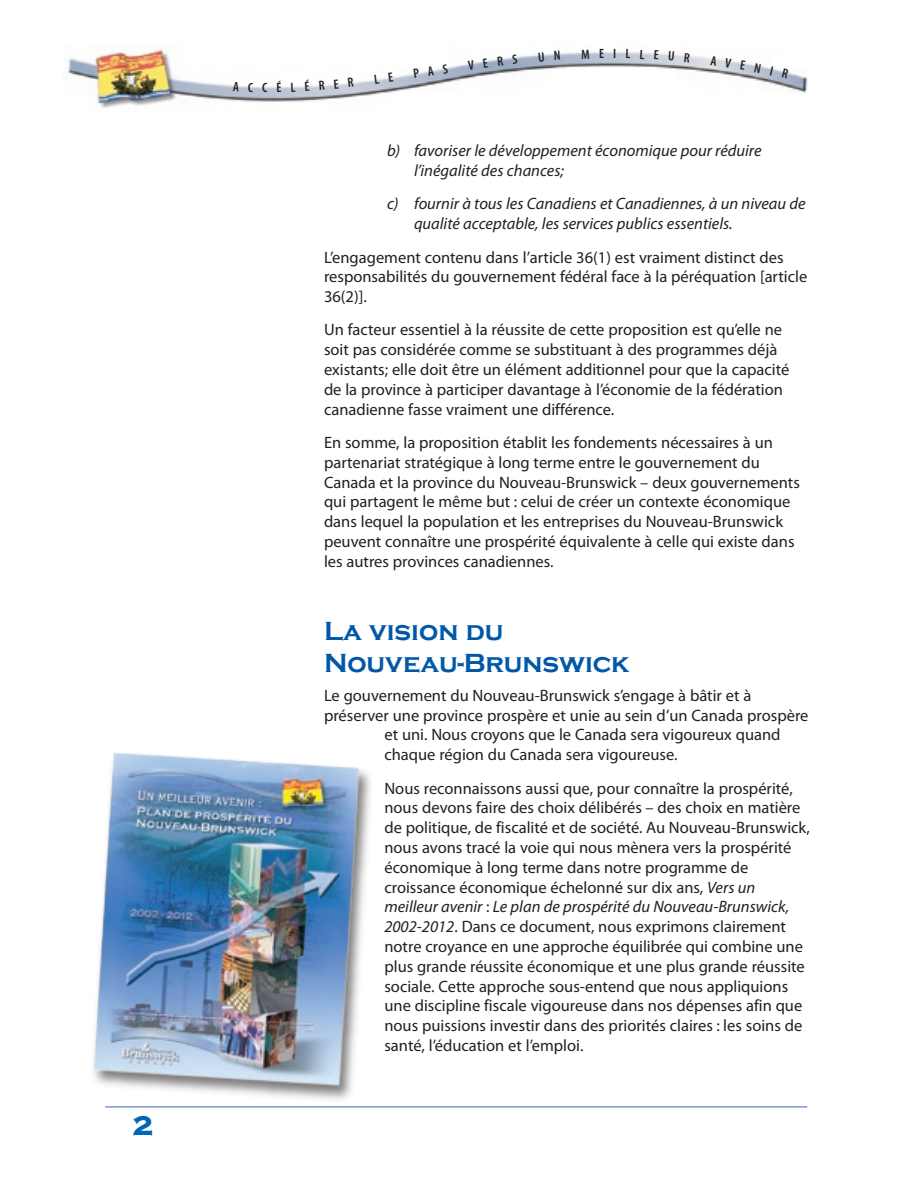
<style>
.page{position:relative;width:918px;height:1188px;background:#fff}
.page>*{position:absolute;margin:0;border:0;box-sizing:border-box;transform-origin:0 0}
.t1{font:36px "Copperplate Thirty Three BC";color:#0167b4}
.t2{font:700 27px/32.4px "Copperplate Gothic";color:#0157a8}
.t3{font:16.5px/19.8px "Myriad Pro";color:#231f20}
.t4{font:italic 16.5px/19.8px "Myriad Pro";color:#231f20}
.t5{font:600 condensed 13.5px "Myriad Pro";color:#231f20}
.s1{font-style:italic}
</style>
<div class="page">
<img style="left:93px;top:752px;width:278px;height:348px">
<img style="left:67px;top:44px;width:741px;height:64px">
<hr style="left:105px;top:1106px;width:702px;height:2px;background:#8295cb">
<svg style="left:233px;top:81px;width:6px;height:10px"></svg>
<svg style="left:248px;top:82px;width:5px;height:10px"></svg>
<svg style="left:277px;top:81px;width:4px;height:11px"></svg>
<svg style="left:291px;top:82px;width:4px;height:10px"></svg>
<svg style="left:305px;top:79px;width:5px;height:12px"></svg>
<svg style="left:319px;top:80px;width:6px;height:10px"></svg>
<svg style="left:334px;top:79px;width:5px;height:10px"></svg>
<svg style="left:348px;top:77px;width:6px;height:10px"></svg>
<svg style="left:374px;top:72px;width:19px;height:12px"></svg>
<svg style="left:414px;top:64px;width:34px;height:14px"></svg>
<svg style="left:468px;top:58px;width:20px;height:12px"></svg>
<svg style="left:497px;top:56px;width:7px;height:10px"></svg>
<svg style="left:512px;top:54px;width:6px;height:10px"></svg>
<svg style="left:539px;top:52px;width:5px;height:10px"></svg>
<svg style="left:554px;top:51px;width:6px;height:9px"></svg>
<svg style="left:582px;top:49px;width:7px;height:10px"></svg>
<svg style="left:614px;top:49px;width:2px;height:9px"></svg>
<svg style="left:626px;top:49px;width:4px;height:9px"></svg>
<svg style="left:640px;top:49px;width:5px;height:10px"></svg>
<svg style="left:654px;top:50px;width:5px;height:10px"></svg>
<svg style="left:669px;top:51px;width:5px;height:10px"></svg>
<svg style="left:684px;top:52px;width:6px;height:10px"></svg>
<svg style="left:710px;top:55px;width:7px;height:10px"></svg>
<svg style="left:725px;top:57px;width:7px;height:11px"></svg>
<svg style="left:740px;top:60px;width:6px;height:10px"></svg>
<svg style="left:754px;top:63px;width:7px;height:10px"></svg>
<svg style="left:770px;top:66px;width:3px;height:9px"></svg>
<svg style="left:782px;top:69px;width:7px;height:10px"></svg>
<h1 class="t1" style="left:132px;top:1107px;width:23px">2</h1>
<p class="t5" style="left:262px;top:80px;width:7px">C</p>
<p class="t5" style="left:599px;top:46px;width:7px">E</p>
<p class="t4" style="left:414px;top:141px;width:349px;text-indent:-27px">b) favoriser le développement économique pour réduire l’inégalité des chances;</p>
<p class="t4" style="left:414px;top:194px;width:393px;text-indent:-27px">c) fournir à tous les Canadiens et Canadiennes, à un niveau de qualité acceptable, les services publics essentiels.</p>
<p class="t3" style="left:324px;top:247px;width:485px">L’engagement contenu dans l’article 36(1) est vraiment distinct des responsabilités du gouvernement fédéral face à la péréquation [article<br>36(2)].</p>
<p class="t3" style="left:324px;top:320px;width:467px">Un facteur essentiel à la réussite de cette proposition est qu’elle ne soit pas considérée comme se substituant à des programmes déjà existants; elle doit être un élément additionnel pour que la capacité de la province à participer davantage à l’économie de la fédération canadienne fasse vraiment une différence.</p>
<p class="t3" style="left:324px;top:433px;width:477px">En somme, la proposition établit les fondements nécessaires à un partenariat stratégique à long terme entre le gouvernement du Canada et la province du Nouveau-Brunswick – deux gouvernements qui partagent le même but : celui de créer un contexte économique dans lequel la population et les entreprises du Nouveau-Brunswick peuvent connaître une prospérité équivalente à celle qui existe dans les autres provinces canadiennes.</p>
<h2 class="t2" style="left:324px;top:615px;width:307px">La vision du<br>Nouveau-Brunswick</h2>
<p class="t3" style="left:324px;top:686px;width:429px">Le gouvernement du Nouveau-Brunswick s’engage à bâtir et à</p>
<p class="t3" style="left:324px;top:706px;width:486px">préserver une province prospère et unie au sein d’un Canada prospère</p>
<p class="t3" style="left:384px;top:725px;width:398px">et uni. Nous croyons que le Canada sera vigoureux quand</p>
<p class="t3" style="left:384px;top:745px;width:295px">chaque région du Canada sera vigoureuse.</p>
<p class="t3" style="left:384px;top:778px;width:427px">Nous reconnaissons aussi que, pour connaître la prospérité, nous devons faire des choix délibérés – des choix en matière de politique, de fiscalité et de société. Au Nouveau-Brunswick, nous avons tracé la voie qui nous mènera vers la prospérité économique à long terme dans notre programme de croissance économique échelonné sur dix ans, <span class="s1">Vers un meilleur avenir</span> : <span class="s1">Le plan de prospérité du Nouveau-Brunswick, 2002-2012</span>. Dans ce document, nous exprimons clairement notre croyance en une approche équilibrée qui combine une plus grande réussite économique et une plus grande réussite sociale. Cette approche sous-entend que nous appliquions une discipline fiscale vigoureuse dans nos dépenses afin que nous puissions investir dans des priorités claires : les soins de santé, l’éducation et l’emploi.</p>
</div>
